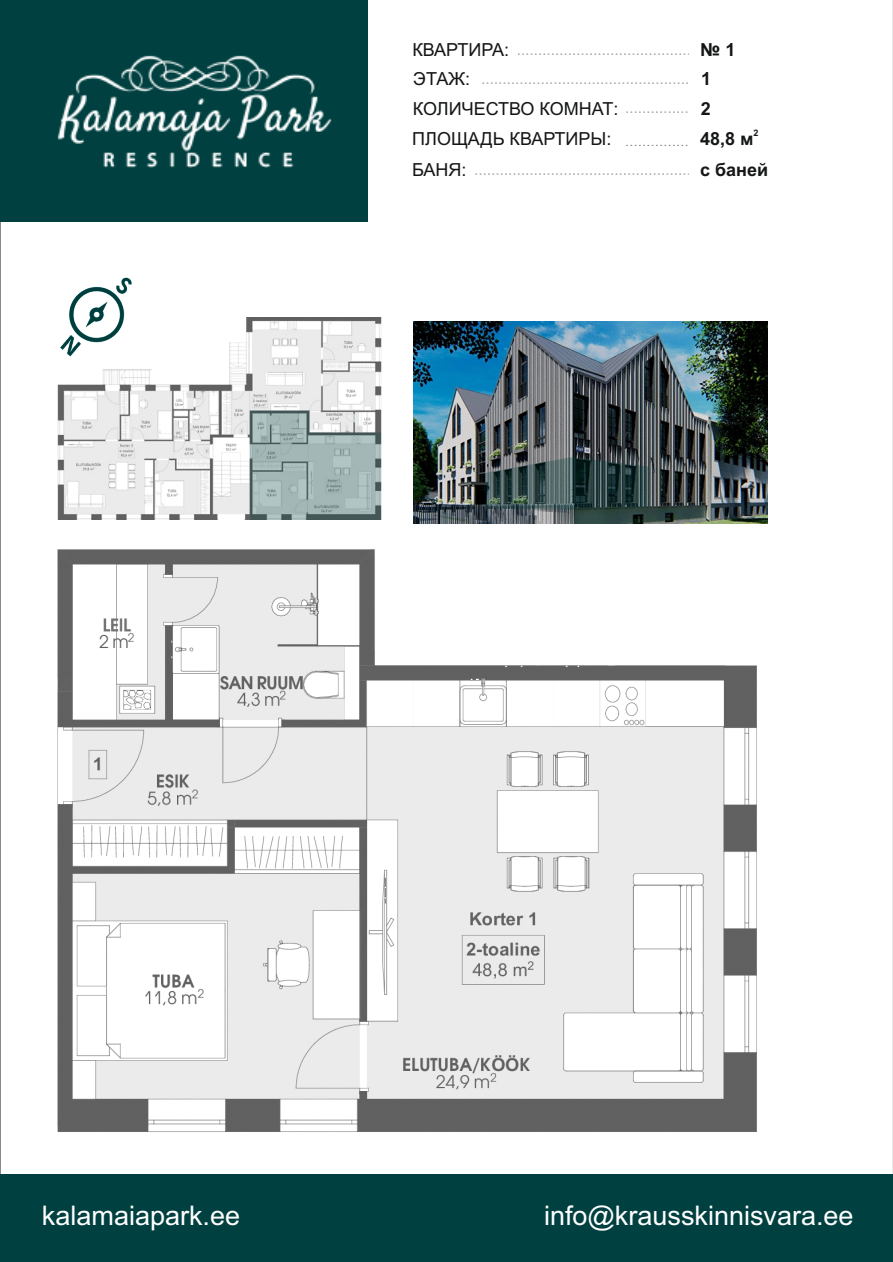
<style>
.page{position:relative;width:893px;height:1262px;background:#fff}
.page>*{position:absolute;margin:0;border:0;box-sizing:border-box;transform-origin:0 0}
.t1{font:27px "Arial";color:#fff}
.t2{font:18px/29.8px "Arial";color:#151616}
.t3{font:700 18px/29.4px "Arial";color:#151616}
.t4{font:700 9px "Arial";color:#151616}
</style>
<div class="page">
<div style="left:0;top:0;width:367px;height:222px;background:#004040"></div>
<div style="left:0;top:1174px;width:893px;height:87px;background:#004040"></div>
<img style="left:57px;top:55px;width:275px;height:113px">
<img style="left:57px;top:317px;width:325px;height:202px">
<img style="left:413px;top:321px;width:354px;height:202px">
<img style="left:57px;top:549px;width:700px;height:583px">
<img style="left:60px;top:278px;width:72px;height:79px">
<svg style="left:518px;top:54px;width:171px;height:1px"></svg>
<svg style="left:482px;top:83px;width:206px;height:1px"></svg>
<svg style="left:626px;top:112px;width:62px;height:1px"></svg>
<svg style="left:626px;top:145px;width:62px;height:1px"></svg>
<svg style="left:475px;top:174px;width:214px;height:1px"></svg>
<p class="t2" style="left:412px;top:36px;width:208px">КВАРТИРА:<br>ЭТАЖ:<br>КОЛИЧЕСТВО КОМНАТ:<br>ПЛОЩАДЬ КВАРТИРЫ:<br>БАНЯ:</p>
<p class="t3" style="left:700px;top:36px;width:37px">№ 1<br>1<br>2</p>
<p class="t4" style="left:753px;top:130px;width:7px">2</p>
<p class="t3" style="left:700px;top:126px;width:70px;line-height:30.2px">48,8 м<br>с баней</p>
<h1 class="t1" style="left:42px;top:1205px;width:200px">kalamaiapark.ee</h1>
<h1 class="t1" style="left:544px;top:1205px;width:311px">info@krausskinnisvara.ee</h1>
</div>
